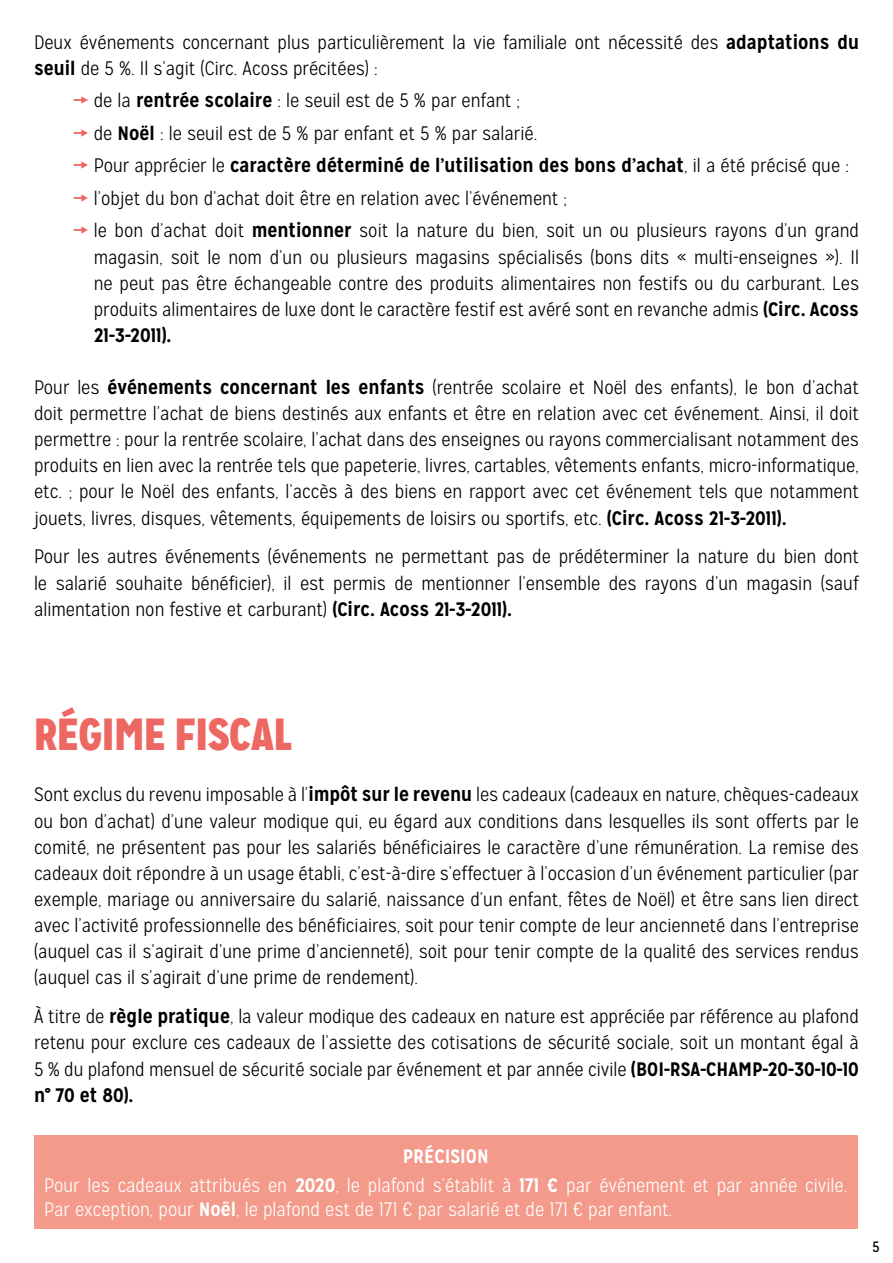
<style>
.page{position:relative;width:893px;height:1263px;background:#fff}
.page>*{position:absolute;margin:0;border:0;box-sizing:border-box;transform-origin:0 0}
.t1{font:900 45px "Mission Gothic";color:#ed6862}
.t2{font:300 19.5px/26.1px "Mission Gothic";color:#000;text-align:justify}
.t3{font:300 19.5px/29px "Mission Gothic";color:#fff;text-align:center}
.t4{font:15px "Mission Gothic";color:#000}
.s1{font-weight:700}
</style>
<div class="page">
<div style="left:34px;top:1135px;width:823px;height:94px;background:#f39a8b"></div>
<p class="t2" style="left:34px;top:29px;width:826px">Deux événements concernant plus particulièrement la vie familiale ont nécessité des <span class="s1">adaptations du seuil</span> de 5 %. Il s’agit (Circ. Acoss précitées) :</p>
<p class="t2" style="left:94px;top:85px;width:767px;line-height:32.5px;text-align:left">de la <span class="s1">rentrée scolaire</span> : le seuil est de 5 % par enfant ;<br>de <span class="s1">Noël</span> : le seuil est de 5 % par enfant et 5 % par salarié.<br>Pour apprécier le <span class="s1">caractère déterminé de l’utilisation des bons d’achat</span>, il a été précisé que : l’objet du bon d’achat doit être en relation avec l’événement ;<br>le bon d’achat doit <span class="s1">mentionner</span> soit la nature du bien, soit un ou plusieurs rayons d’un grand</p>
<p class="t2" style="left:94px;top:244px;width:767px">magasin, soit le nom d’un ou plusieurs magasins spécialisés (bons dits « multi-enseignes »). Il ne peut pas être échangeable contre des produits alimentaires non festifs ou du carburant. Les produits alimentaires de luxe dont le caractère festif est avéré sont en revanche admis <span class="s1">(Circ. Acoss 21-3-2011).</span></p>
<p class="t2" style="left:34px;top:374px;width:827px">Pour les <span class="s1">événements concernant les enfants</span> (rentrée scolaire et Noël des enfants), le bon d’achat doit permettre l’achat de biens destinés aux enfants et être en relation avec cet événement. Ainsi, il doit permettre : pour la rentrée scolaire, l’achat dans des enseignes ou rayons commercialisant notamment des produits en lien avec la rentrée tels que papeterie, livres, cartables, vêtements enfants, micro-informatique, etc. ; pour le Noël des enfants, l’accès à des biens en rapport avec cet événement tels que notamment jouets, livres, disques, vêtements, équipements de loisirs ou sportifs, etc. <span class="s1">(Circ. Acoss 21-3-2011).</span></p>
<p class="t2" style="left:34px;top:544px;width:826px">Pour les autres événements (événements ne permettant pas de prédéterminer la nature du bien dont le salarié souhaite bénéficier), il est permis de mentionner l’ensemble des rayons d’un magasin (sauf alimentation non festive et carburant) <span class="s1">(Circ. Acoss 21-3-2011).</span></p>
<h1 class="t1" style="left:34px;top:705px;width:259px">RÉGIME FISCAL</h1>
<p class="t2" style="left:34px;top:782px;width:826px">Sont exclus du revenu imposable à l’<span class="s1">impôt sur le revenu</span> les cadeaux (cadeaux en nature, chèques-cadeaux ou bon d’achat) d’une valeur modique qui, eu égard aux conditions dans lesquelles ils sont offerts par le comité, ne présentent pas pour les salariés bénéficiaires le caractère d’une rémunération. La remise des cadeaux doit répondre à un usage établi, c’est-à-dire s’effectuer à l’occasion d’un événement particulier (par exemple, mariage ou anniversaire du salarié, naissance d’un enfant, fêtes de Noël) et être sans lien direct avec l’activité professionnelle des bénéficiaires, soit pour tenir compte de leur ancienneté dans l’entreprise (auquel cas il s’agirait d’une prime d’ancienneté), soit pour tenir compte de la qualité des services rendus (auquel cas il s’agirait d’une prime de rendement).</p>
<p class="t2" style="left:34px;top:1004px;width:826px">À titre de <span class="s1">règle pratique</span>, la valeur modique des cadeaux en nature est appréciée par référence au plafond retenu pour exclure ces cadeaux de l’assiette des cotisations de sécurité sociale, soit un montant égal à 5 % du plafond mensuel de sécurité sociale par événement et par année civile <span class="s1">(BOI-RSA-CHAMP-20-30-10-10 n° 70 et 80).</span></p>
<p class="t3" style="left:44px;top:1142px;width:804px"><span class="s1">PRÉCISION<br></span>Pour les cadeaux attribués en <span class="s1">2020</span>, le plafond s’établit à <span class="s1">171 €</span> par événement et par année civile.</p>
<p class="t3" style="left:44px;top:1195px;width:629px">Par exception, pour <span class="s1">Noël</span>, le plafond est de 171 € par salarié et de 171 € par enfant.</p>
<p class="t4" style="left:872px;top:1237px;width:9px">5</p>
</div>
